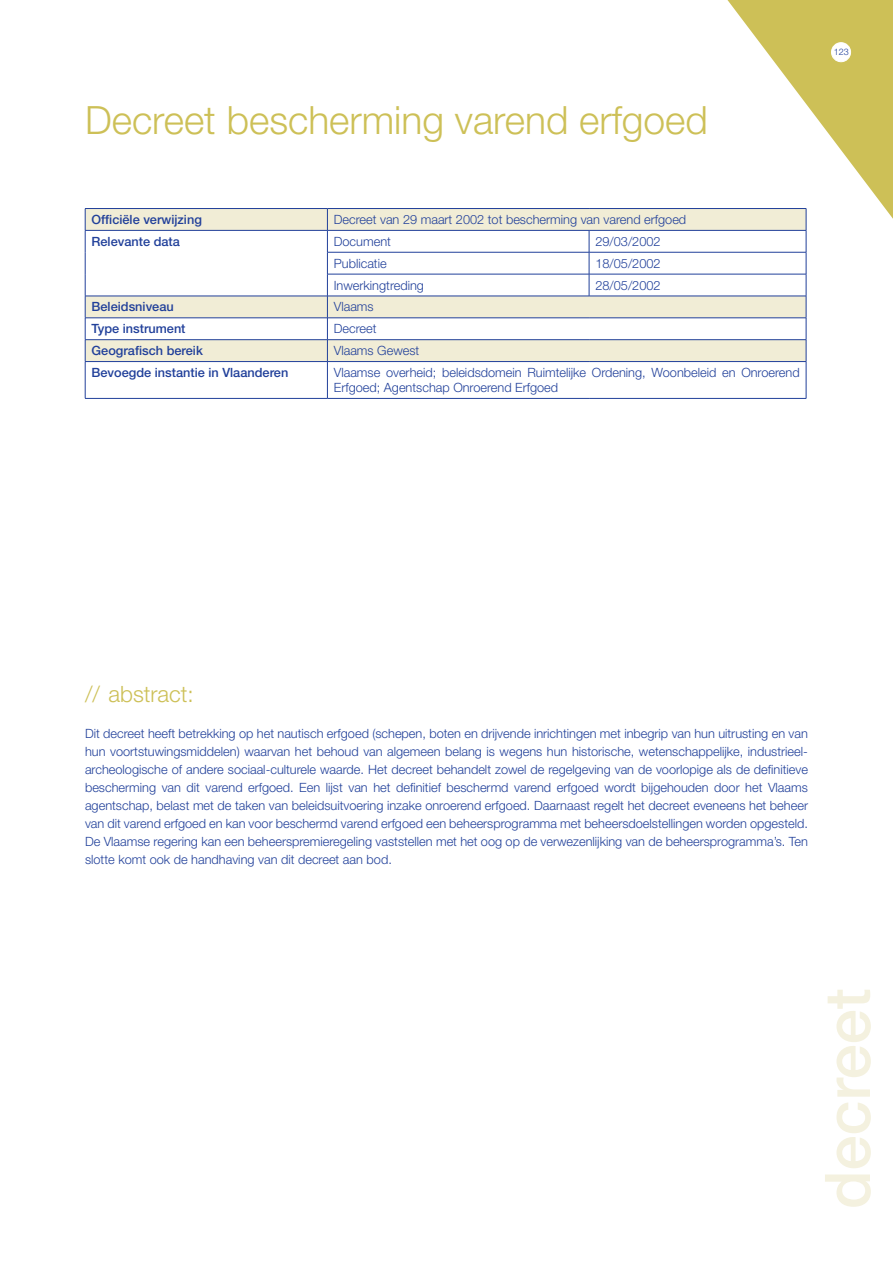
<style>
.page{position:relative;width:893px;height:1263px;background:#fff}
.page>*{position:absolute;margin:0;border:0;box-sizing:border-box;transform-origin:0 0}
.t1{font:500 63px "Helvetica Neue LT Pro";color:#f4f1df}
.t2{font:300 39px "Helvetica Neue LT Pro";color:#cdc057}
.t3{font:300 22.5px "Helvetica Neue LT Pro";color:#cdc057}
.body_tabel{font:300 12.75px/18px "Helvetica Neue LT Pro";color:#21409a;text-align:justify}
.t4{font:500 12.75px "Helvetica Neue LT Pro";color:#21409a}
.t5{font:300 9px "Helvetica Neue LT Pro";color:#21409a}
</style>
<div class="page">
<svg style="left:86px;top:209px;width:641px;height:152px"></svg>
<hr style="left:806px;top:362px;width:1px;height:36px;background:#21409a">
<hr style="left:85px;top:208px;width:242px;height:1px;background:#21409a">
<hr style="left:327px;top:208px;width:262px;height:1px;background:#21409a">
<hr style="left:589px;top:208px;width:217px;height:1px;background:#21409a">
<hr style="left:85px;top:230px;width:242px;height:1px;background:#21409a">
<hr style="left:327px;top:230px;width:262px;height:1px;background:#21409a">
<hr style="left:589px;top:230px;width:217px;height:1px;background:#21409a">
<svg style="left:589px;top:231px;width:1px;height:65px"></svg>
<svg style="left:727px;top:0;width:166px;height:361px"></svg>
<hr style="left:327px;top:252px;width:262px;height:1px;background:#21409a">
<hr style="left:589px;top:252px;width:217px;height:1px;background:#21409a">
<hr style="left:327px;top:274px;width:262px;height:1px;background:#21409a">
<hr style="left:589px;top:274px;width:217px;height:1px;background:#21409a">
<hr style="left:85px;top:296px;width:242px;height:1px;background:#21409a">
<hr style="left:327px;top:296px;width:262px;height:1px;background:#21409a">
<hr style="left:589px;top:296px;width:217px;height:1px;background:#21409a">
<hr style="left:85px;top:318px;width:242px;height:1px;background:#21409a">
<hr style="left:327px;top:318px;width:262px;height:1px;background:#21409a">
<hr style="left:589px;top:318px;width:217px;height:1px;background:#21409a">
<svg style="left:85px;top:209px;width:1px;height:152px"></svg>
<hr style="left:85px;top:339px;width:242px;height:1px;background:#21409a">
<hr style="left:327px;top:339px;width:262px;height:1px;background:#21409a">
<hr style="left:589px;top:339px;width:217px;height:1px;background:#21409a">
<svg style="left:327px;top:209px;width:1px;height:152px"></svg>
<hr style="left:85px;top:362px;width:1px;height:36px;background:#21409a">
<hr style="left:85px;top:361px;width:242px;height:1px;background:#21409a">
<hr style="left:327px;top:361px;width:262px;height:1px;background:#21409a">
<hr style="left:589px;top:361px;width:217px;height:1px;background:#21409a">
<hr style="left:327px;top:362px;width:1px;height:36px;background:#21409a">
<hr style="left:85px;top:398px;width:242px;height:1px;background:#21409a">
<hr style="left:327px;top:398px;width:262px;height:1px;background:#21409a">
<hr style="left:589px;top:398px;width:217px;height:1px;background:#21409a">
<div style="left:831px;top:43px;width:19px;height:19px;background:#fff;border-radius:50%"></div>
<div style="left:831px;top:43px;width:20px;height:19px;border:1px solid #fff;border-radius:50%"></div>
<p class="t2" style="left:85px;top:96px;width:624px">Decreet bescherming varend erfgoed</p>
<p class="t4" style="left:92px;top:212px;width:112px">Officiële verwijzing</p>
<p class="body_tabel" style="left:334px;top:210px;width:354px">Decreet van 29 maart 2002 tot bescherming van varend erfgoed</p>
<p class="t4" style="left:92px;top:234px;width:90px">Relevante data</p>
<p class="body_tabel" style="left:334px;top:232px;width:59px">Document</p>
<p class="body_tabel" style="left:595px;top:232px;width:67px">29/03/2002</p>
<p class="body_tabel" style="left:334px;top:254px;width:54px">Publicatie</p>
<p class="body_tabel" style="left:595px;top:254px;width:67px">18/05/2002</p>
<p class="body_tabel" style="left:334px;top:276px;width:92px">Inwerkingtreding</p>
<p class="body_tabel" style="left:595px;top:276px;width:67px">28/05/2002</p>
<p class="t4" style="left:92px;top:299px;width:84px">Beleidsniveau</p>
<p class="body_tabel" style="left:334px;top:298px;width:41px">Vlaams</p>
<p class="t4" style="left:92px;top:321px;width:95px">Type instrument</p>
<p class="body_tabel" style="left:334px;top:319px;width:44px">Decreet</p>
<p class="t4" style="left:92px;top:343px;width:113px">Geografisch bereik</p>
<p class="body_tabel" style="left:334px;top:341px;width:87px">Vlaams Gewest</p>
<p class="t4" style="left:92px;top:365px;width:198px">Bevoegde instantie in Vlaanderen</p>
<p class="body_tabel" style="left:334px;top:365px;width:467px;line-height:15px">Vlaamse overheid; beleidsdomein Ruimtelijke Ordening, Woonbeleid en Onroerend<br>Erfgoed; Agentschap Onroerend Erfgoed</p>
<p class="t5" style="left:834px;top:46px;width:17px">123</p>
<p class="t3" style="left:85px;top:680px;width:110px">// abstract:</p>
<p class="body_tabel" style="left:85px;top:724px;width:724px">Dit decreet heeft betrekking op het nautisch erfgoed (schepen, boten en drijvende inrichtingen met inbegrip van hun uitrusting en van hun voortstuwingsmiddelen) waarvan het behoud van algemeen belang is wegens hun historische, wetenschappelijke, industrieel&shy;archeologische of andere sociaal-culturele waarde. Het decreet behandelt zowel de regelgeving van de voorlopige als de definitieve bescherming van dit varend erfgoed. Een lijst van het definitief beschermd varend erfgoed wordt bijgehouden door het Vlaams agentschap, belast met de taken van beleidsuitvoering inzake onroerend erfgoed. Daarnaast regelt het decreet eveneens het beheer van dit varend erfgoed en kan voor beschermd varend erfgoed een beheersprogramma met beheersdoelstellingen worden opgesteld.<br>De Vlaamse regering kan een beheerspremieregeling vaststellen met het oog op de verwezenlijking van de beheersprogramma’s. Ten slotte komt ook de handhaving van dit decreet aan bod.</p>
<p class="t1" style="left:810px;top:1209px;width:222px;rotate:-90deg">decreet</p>
</div>
